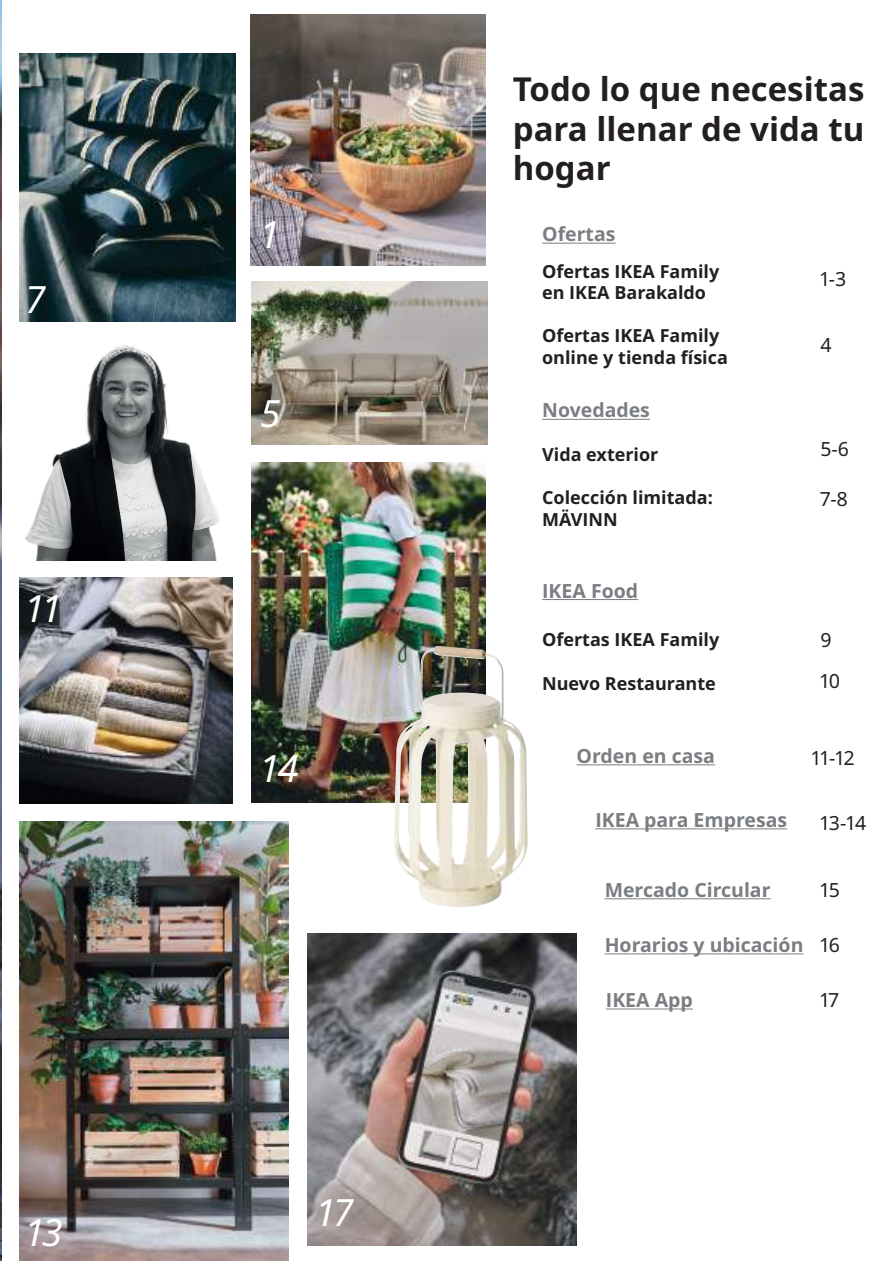
<style>
.page{position:relative;width:893px;height:1263px;background:#fff}
.page>*{position:absolute;margin:0;border:0;box-sizing:border-box;transform-origin:0 0}
.t1{font:italic 37.5px "Noto IKEA Latin";color:#fff}
.t2{font:700 33px/39.6px "Noto IKEA Latin";color:#241f1f;text-align:justify}
.t3{font:700 19.5px "Noto IKEA Latin";color:#7a7e82}
.t4{font:19.5px/41.4px "Noto IKEA Latin";color:#241f1f}
.t5{font:700 18px/21.6px "Noto IKEA Latin";color:#241f1f}
</style>
<div class="page">
<img style="left:0;top:0;width:1px;height:1261px">
<img style="left:20px;top:821px;width:269px;height:440px">
<img style="left:251px;top:462px;width:235px;height:340px">
<img style="left:20px;top:578px;width:213px;height:225px">
<img style="left:394px;top:646px;width:133px;height:261px">
<img style="left:25px;top:345px;width:195px;height:216px">
<img style="left:20px;top:53px;width:215px;height:269px">
<img style="left:250px;top:14px;width:236px;height:251px">
<img style="left:308px;top:933px;width:269px;height:312px">
<img style="left:251px;top:282px;width:236px;height:162px">
<hr style="left:542px;top:243px;width:74px;height:1px;background:#7a7e82">
<hr style="left:542px;top:419px;width:108px;height:1px;background:#7a7e82">
<hr style="left:542px;top:599px;width:96px;height:1px;background:#7a7e82">
<hr style="left:577px;top:764px;width:138px;height:1px;background:#7a7e82">
<hr style="left:595px;top:828px;width:192px;height:1px;background:#7a7e82">
<hr style="left:605px;top:898px;width:166px;height:1px;background:#7a7e82">
<hr style="left:605px;top:953px;width:198px;height:1px;background:#7a7e82">
<hr style="left:606px;top:1008px;width:87px;height:1px;background:#7a7e82">
<h1 class="t1" style="left:26px;top:273px;width:19px">7</h1>
<h1 class="t1" style="left:26px;top:581px;width:36px">11</h1>
<h1 class="t1" style="left:26px;top:1206px;width:39px">13</h1>
<h2 class="t2" style="left:513px;top:69px;width:353px">Todo lo que necesitas para llenar de vida tu hogar</h2>
<h1 class="t1" style="left:261px;top:208px;width:19px">1</h1>
<p class="t3" style="left:542px;top:220px;width:75px">Ofertas</p>
<p class="t5" style="left:542px;top:260px;width:179px">Ofertas IKEA Family en IKEA Barakaldo</p>
<p class="t5" style="left:542px;top:325px;width:187px">Ofertas IKEA Family online y tienda física</p>
<p class="t4" style="left:820px;top:257px;width:28px">1-3</p>
<p class="t4" style="left:820px;top:323px;width:13px">4</p>
<h1 class="t1" style="left:261px;top:386px;width:22px">5</h1>
<p class="t3" style="left:542px;top:396px;width:109px">Novedades</p>
<p class="t5" style="left:542px;top:443px;width:118px">Vida exterior</p>
<p class="t5" style="left:542px;top:487px;width:172px">Colección limitada:<br>MÄVINN</p>
<p class="t4" style="left:820px;top:428px;width:30px">5-6</p>
<p class="t4" style="left:820px;top:478px;width:29px">7-8</p>
<p class="t3" style="left:542px;top:577px;width:98px">IKEA Food</p>
<p class="t5" style="left:542px;top:628px;width:179px">Ofertas IKEA Family</p>
<p class="t5" style="left:542px;top:672px;width:175px">Nuevo Restaurante</p>
<p class="t4" style="left:820px;top:618px;width:21px">9<br>10</p>
<h1 class="t1" style="left:261px;top:741px;width:39px">14</h1>
<p class="t3" style="left:577px;top:742px;width:140px">Orden en casa</p>
<p class="t4" style="left:812px;top:736px;width:44px">11-12</p>
<p class="t3" style="left:595px;top:806px;width:193px">IKEA para Empresas</p>
<p class="t4" style="left:820px;top:802px;width:47px">13-14</p>
<p class="t3" style="left:605px;top:876px;width:167px">Mercado Circular</p>
<p class="t3" style="left:605px;top:931px;width:200px">Horarios y ubicación</p>
<p class="t3" style="left:606px;top:986px;width:88px">IKEA App</p>
<p class="t4" style="left:820px;top:868px;width:21px">15</p>
<p class="t4" style="left:820px;top:923px;width:21px">16</p>
<p class="t4" style="left:820px;top:978px;width:20px">17</p>
<h1 class="t1" style="left:317px;top:1185px;width:36px">17</h1>
</div>
